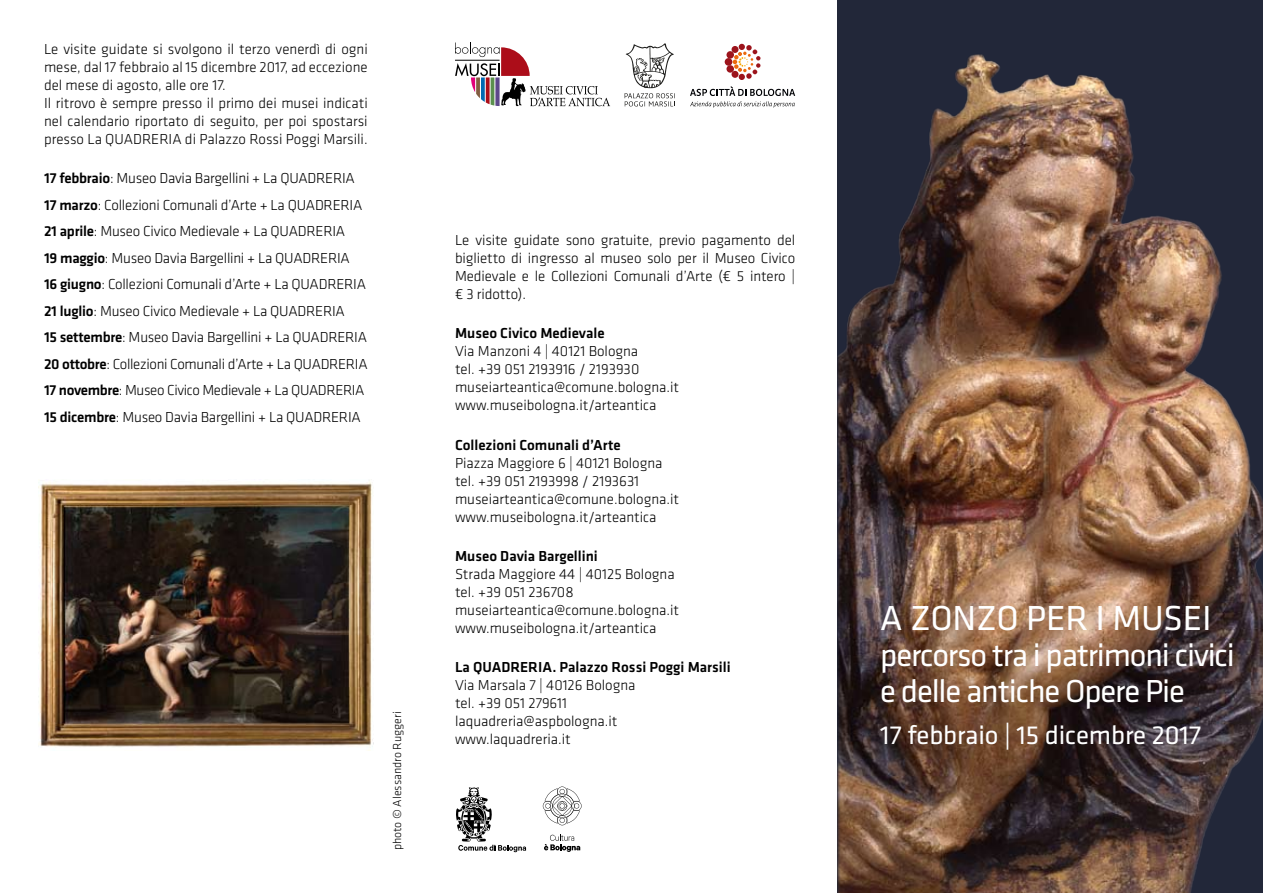
<style>
.page{position:relative;width:1263px;height:893px;background:#fff}
.page>*{position:absolute;margin:0;border:0;box-sizing:border-box;transform-origin:0 0}
.t1{font:36px "Klavika";letter-spacing:-.005em;color:#fff}
.t2{font:33px/36px "Klavika";letter-spacing:-.035em;color:#fff}
.t3{font:27px/30px "Klavika";color:#fff}
.t4{font:500 21px "Klavika";color:#fff}
.t5{font:21px "Klavika";color:#fff}
.t6{font:300 15px/18px "Klavika";color:#000}
.t7{font:500 15px "Klavika";color:#000}
.t8{font:300 12px "Klavika";color:#000}
.s1{font-weight:500}
</style>
<div class="page">
<svg style="left:455px;top:43px;width:155px;height:63px"></svg>
<svg style="left:456px;top:787px;width:70px;height:65px"></svg>
<svg style="left:544px;top:834px;width:36px;height:18px"></svg>
<svg style="left:543px;top:786px;width:39px;height:39px"></svg>
<img style="left:838px;top:0;width:425px;height:893px">
<div style="left:725px;top:58px;width:7px;height:8px;background:#9c141c;border-radius:50%"></div>
<div style="left:726px;top:51px;width:8px;height:8px;background:#9c141c;border-radius:50%"></div>
<div style="left:726px;top:65px;width:8px;height:8px;background:#9c141c;border-radius:50%"></div>
<svg style="left:733px;top:44px;width:27px;height:36px"></svg>
<svg style="left:690px;top:86px;width:105px;height:22px"></svg>
<svg style="left:624px;top:43px;width:51px;height:64px"></svg>
<img style="left:38px;top:480px;width:335px;height:267px">
<p class="t6" style="left:44px;top:40px;width:325px">Le visite guidate si svolgono il terzo venerdì di ogni mese, dal 17 febbraio al 15 dicembre 2017, ad eccezione del mese di agosto, alle ore 17.<br>Il ritrovo è sempre presso il primo dei musei indicati nel calendario riportato di seguito, per poi spostarsi presso La QUADRERIA di Palazzo Rossi Poggi Marsili.</p>
<p class="t6" style="left:44px;top:165px;width:325px;line-height:26.5px"><span class="s1">17 febbraio</span>: Museo Davia Bargellini + La QUADRERIA <span class="s1">17 marzo</span>: Collezioni Comunali d’Arte + La QUADRERIA <span class="s1">21 aprile</span>: Museo Civico Medievale + La QUADRERIA<br><span class="s1">19 maggio</span>: Museo Davia Bargellini + La QUADRERIA<br><span class="s1">16 giugno</span>: Collezioni Comunali d’Arte + La QUADRERIA <span class="s1">21 luglio</span>: Museo Civico Medievale + La QUADRERIA<br><span class="s1">15 settembre</span>: Museo Davia Bargellini + La QUADRERIA <span class="s1">20 ottobre</span>: Collezioni Comunali d’Arte + La QUADRERIA <span class="s1">17 novembre</span>: Museo Civico Medievale + La QUADRERIA <span class="s1">15 dicembre</span>: Museo Davia Bargellini + La QUADRERIA</p>
<p class="t8" style="left:391px;top:850px;width:140px;rotate:-90deg">photo © Alessandro Ruggeri</p>
<p class="t6" style="left:455px;top:231px;width:342px;text-align:justify">Le visite guidate sono gratuite, previo pagamento del biglietto di ingresso al museo solo per il Museo Civico Medievale e le Collezioni Comunali d’Arte (€ 5 intero | € 3 ridotto).</p>
<p class="t7" style="left:455px;top:325px;width:151px">Museo Civico Medievale</p>
<p class="t6" style="left:455px;top:343px;width:226px">Via Manzoni 4 | 40121 Bologna<br>tel. +39 051 2193916 / 2193930 museiarteantica@comune.bologna.it www.museibologna.it/arteantica</p>
<p class="t7" style="left:455px;top:436px;width:167px">Collezioni Comunali d’Arte</p>
<p class="t6" style="left:455px;top:454px;width:226px">Piazza Maggiore 6 | 40121 Bologna tel. +39 051 2193998 / 2193631 museiarteantica@comune.bologna.it www.museibologna.it/arteantica</p>
<p class="t7" style="left:455px;top:548px;width:144px">Museo Davia Bargellini</p>
<p class="t6" style="left:455px;top:565px;width:226px">Strada Maggiore 44 | 40125 Bologna tel. +39 051 236708 museiarteantica@comune.bologna.it www.museibologna.it/arteantica</p>
<p class="t7" style="left:455px;top:659px;width:277px">La QUADRERIA. Palazzo Rossi Poggi Marsili</p>
<p class="t6" style="left:455px;top:676px;width:182px">Via Marsala 7 | 40126 Bologna tel. +39 051 279611 laquadreria@aspbologna.it www.laquadreria.it</p>
<h1 class="t1" style="left:880px;top:599px;width:333px">A ZONZO PER I MUSEI</h1>
<h2 class="t2" style="left:880px;top:638px;width:356px">percorso tra i patrimoni civici e delle antiche Opere Pie</h2>
<h3 class="t3" style="left:880px;top:721px;width:322px">17 febbraio | 15 dicembre 2017</h3>
<h3 class="t3" style="left:880px;top:607px;width:258px">e del Senato bolognese (XVI-XVIII secolo)</h3>
<h3 class="t4" style="left:880px;top:684px;width:270px">13 maggio – 25 settembre 2016</h3>
<h3 class="t5" style="left:880px;top:726px;width:197px">Museo Davia Bargellini</h3>
</div>
